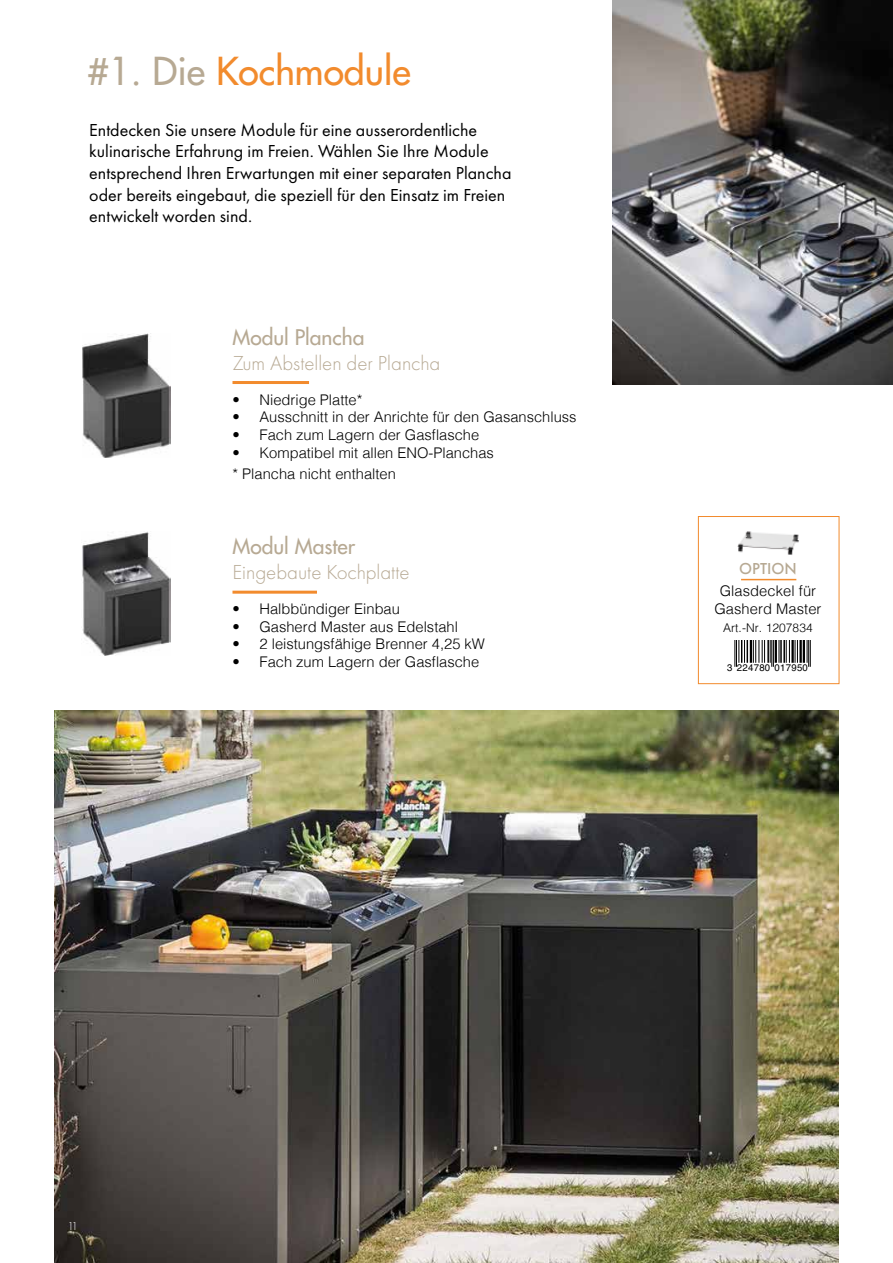
<style>
.page{position:relative;width:893px;height:1263px;background:#fff}
.page>*{position:absolute;margin:0;border:0;box-sizing:border-box;transform-origin:0 0}
.t1{font:500 37.5px "Futura Std";color:#f28b2d}
.t2{font:300 21px "Futura PT";color:#b7a993}
.t3{font:500 21px "Futura Std";color:#b7a993}
.t4{font:18px/21.6px "Futura PT";color:#000}
.t5{font:500 16.5px "Futura PT";color:#b7a993}
.t6{font:300 14.7px/21.9px "Helvetica";color:#000}
.t7{font:300 12px "Helvetica";letter-spacing:.005em;color:#000}
.t8{font:300 12px "Futura PT";color:#fff}
.t9{font:9.6px "Helvetica";letter-spacing:.025em;color:#000}
.s1{color:#b7a993}
</style>
<div class="page">
<img style="left:54px;top:710px;width:785px;height:553px">
<img style="left:612px;top:0;width:281px;height:384px">
<img style="left:82px;top:531px;width:88px;height:124px">
<img style="left:82px;top:333px;width:88px;height:124px">
<hr style="left:232px;top:381px;width:77px;height:3px;background:#f28b2d">
<img style="left:737px;top:531px;width:62px;height:24px">
<div style="left:698px;top:516px;width:141px;height:168px;border:1px solid #f28b2d"></div>
<svg style="left:734px;top:640px;width:46px;height:27px"></svg>
<hr style="left:780px;top:640px;width:2px;height:23px;background:#000">
<hr style="left:783px;top:640px;width:2px;height:23px;background:#000">
<svg style="left:786px;top:640px;width:12px;height:23px"></svg>
<hr style="left:799px;top:640px;width:3px;height:23px;background:#000">
<hr style="left:803px;top:640px;width:2px;height:23px;background:#000">
<svg style="left:807px;top:640px;width:4px;height:27px"></svg>
<hr style="left:741px;top:579px;width:55px;height:1px;background:#f28b2d">
<hr style="left:232px;top:591px;width:85px;height:3px;background:#f28b2d">
<h1 class="t1" style="left:87px;top:48px;width:325px"><span class="s1">#1. Die</span> Kochmodule</h1>
<p class="t4" style="left:89px;top:119px;width:424px">Entdecken Sie unsere Module für eine ausserordentliche kulinarische Erfahrung im Freien. Wählen Sie Ihre Module entsprechend Ihren Erwartungen mit einer separaten Plancha oder bereits eingebaut, die speziell für den Einsatz im Freien entwickelt worden sind.</p>
<h2 class="t3" style="left:232px;top:324px;width:134px">Modul Plancha</h2>
<h2 class="t2" style="left:232px;top:351px;width:209px">Zum Abstellen der Plancha</h2>
<p class="t6" style="left:232px;top:387px;width:131px">• Niedrige Platte*</p>
<p class="t6" style="left:232px;top:405px;width:346px">• Ausschnitt in der Anrichte für den Gasanschluss</p>
<p class="t6" style="left:232px;top:423px;width:248px">• Fach zum Lagern der Gasflasche</p>
<p class="t6" style="left:232px;top:440px;width:263px">• Kompatibel mit allen ENO-Planchas * Plancha nicht enthalten</p>
<h2 class="t3" style="left:232px;top:533px;width:124px">Modul Master</h2>
<h2 class="t2" style="left:232px;top:560px;width:179px">Eingebaute Kochplatte</h2>
<p class="t6" style="left:232px;top:597px;width:169px">• Halbbündiger Einbau</p>
<p class="t6" style="left:232px;top:614px;width:227px">• Gasherd Master aus Edelstahl</p>
<p class="t6" style="left:232px;top:632px;width:254px">• 2 leistungsfähige Brenner 4,25 kW</p>
<p class="t6" style="left:232px;top:650px;width:248px">• Fach zum Lagern der Gasflasche</p>
<p class="t5" style="left:739px;top:559px;width:59px">OPTION</p>
<p class="t6" style="left:714px;top:581px;width:109px;line-height:17.7px;text-align:center">Glasdeckel für<br>Gasherd Master</p>
<p class="t7" style="left:723px;top:618px;width:91px">Art.-Nr. 1207834</p>
<p class="t9" style="left:727px;top:660px;width:82px">3 224780 017950</p>
<p class="t8" style="left:68px;top:1219px;width:12px">11</p>
</div>
